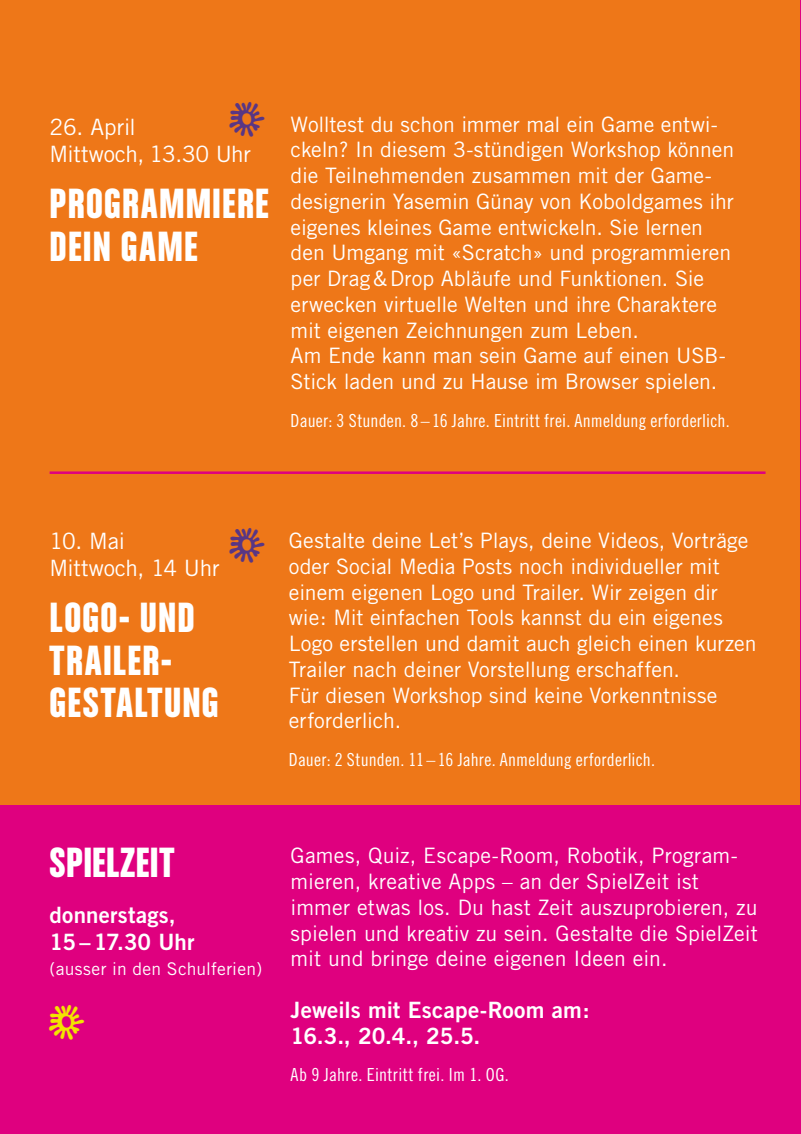
<style>
.page{position:relative;width:801px;height:1134px;background:#fff}
.page>*{position:absolute;margin:0;border:0;box-sizing:border-box;transform-origin:0 0}
.Name_k_w{font:45px/42.5px "Chalet Comprime Hong Kong Eighty";letter-spacing:.025em;color:#fff}
.Datum_w{font:22.5px/26.5px "Trade Gothic";letter-spacing:-.01em;color:#fff}
.Text_w{font:22.5px/25.8px "Trade Gothic Bold Two";color:#fff}
.Datum_w-2{font:22.5px/26.5px "Trade Gothic Bold Two";letter-spacing:.01em;color:#fff}
.Text_w-2{font:21.25px/25.8px "Trade Gothic";color:#fff}
.Zusatz_w{font:18px "Trade Gothic Cond Eighteen";letter-spacing:.01em;color:#fff}
.Datum_w-3{font:17.5px "Trade Gothic";letter-spacing:.01em;color:#fff}
</style>
<div class="page">
<div style="left:0;top:0;width:801px;height:860px;background:#ee7718"></div>
<div style="left:0;top:805px;width:801px;height:329px;background:#df007f"></div>
<hr style="left:50px;top:471px;width:715px;height:3px;background:#df007f">
<p class="Datum_w" style="left:50px;top:114px;width:203px">26. April<br>Mittwoch, 13.30 Uhr</p>
<p class="Name_k_w" style="left:50px;top:181px;width:221px">PROGRAMMIERE<br>DEIN GAME</p>
<p class="Text_w-2" style="left:291px;top:111px;width:445px">Wolltest du schon immer mal ein Game entwi&shy;ckeln? In diesem 3-stündigen Workshop können die Teilnehmenden zusammen mit der Game&shy;designerin Yasemin Günay von Koboldgames ihr eigenes kleines Game entwickeln. Sie lernen den Umgang mit «Scratch» und programmieren per Drag&amp;Drop Abläufe und Funktionen. Sie erwecken virtuelle Welten und ihre Charaktere mit eigenen Zeichnungen zum Leben.</p>
<p class="Text_w-2" style="left:291px;top:343px;width:437px">Am Ende kann man sein Game auf einen USB-<br>Stick laden und zu Hause im Browser spielen.</p>
<p class="Zusatz_w" style="left:291px;top:410px;width:440px">Dauer: 3 Stunden. 8 – 16 Jahre. Eintritt frei. Anmeldung erforderlich.</p>
<p class="Datum_w" style="left:50px;top:527px;width:172px">10. Mai<br>Mittwoch, 14 Uhr</p>
<p class="Name_k_w" style="left:50px;top:595px;width:170px">LOGO- UND<br>TRAILER-<br>GESTALTUNG</p>
<p class="Text_w-2" style="left:289px;top:527px;width:469px">Gestalte deine Let’s Plays, deine Videos, Vorträge oder Social Media Posts noch individueller mit einem eigenen Logo und Trailer. Wir zeigen dir wie: Mit einfachen Tools kannst du ein eigenes Logo erstellen und damit auch gleich einen kurzen Trailer nach deiner Vorstellung erschaffen.<br>Für diesen Workshop sind keine Vorkenntnisse erforderlich.</p>
<p class="Zusatz_w" style="left:289px;top:749px;width:368px">Dauer: 2 Stunden. 11 – 16 Jahre. Anmeldung erforderlich.</p>
<p class="Name_k_w" style="left:50px;top:839px;width:126px">SPIELZEIT</p>
<p class="Datum_w-2" style="left:50px;top:901px;width:146px">donnerstags,<br>15–17.30 Uhr</p>
<p class="Datum_w-3" style="left:50px;top:958px;width:214px">(ausser in den Schulferien)</p>
<p class="Text_w-2" style="left:291px;top:843px;width:469px">Games, Quiz, Escape-Room, Robotik, Program&shy;mieren, kreative Apps – an der SpielZeit ist immer etwas los. Du hast Zeit auszuprobieren, zu spielen und kreativ zu sein. Gestalte die SpielZeit mit und bringe deine eigenen Ideen ein.</p>
<p class="Text_w" style="left:291px;top:997px;width:301px">Jeweils mit Escape-Room am:<br>16.3., 20.4., 25.5.</p>
<p class="Zusatz_w" style="left:291px;top:1064px;width:220px">Ab 9 Jahre. Eintritt frei. Im 1. OG.</p>
</div>
